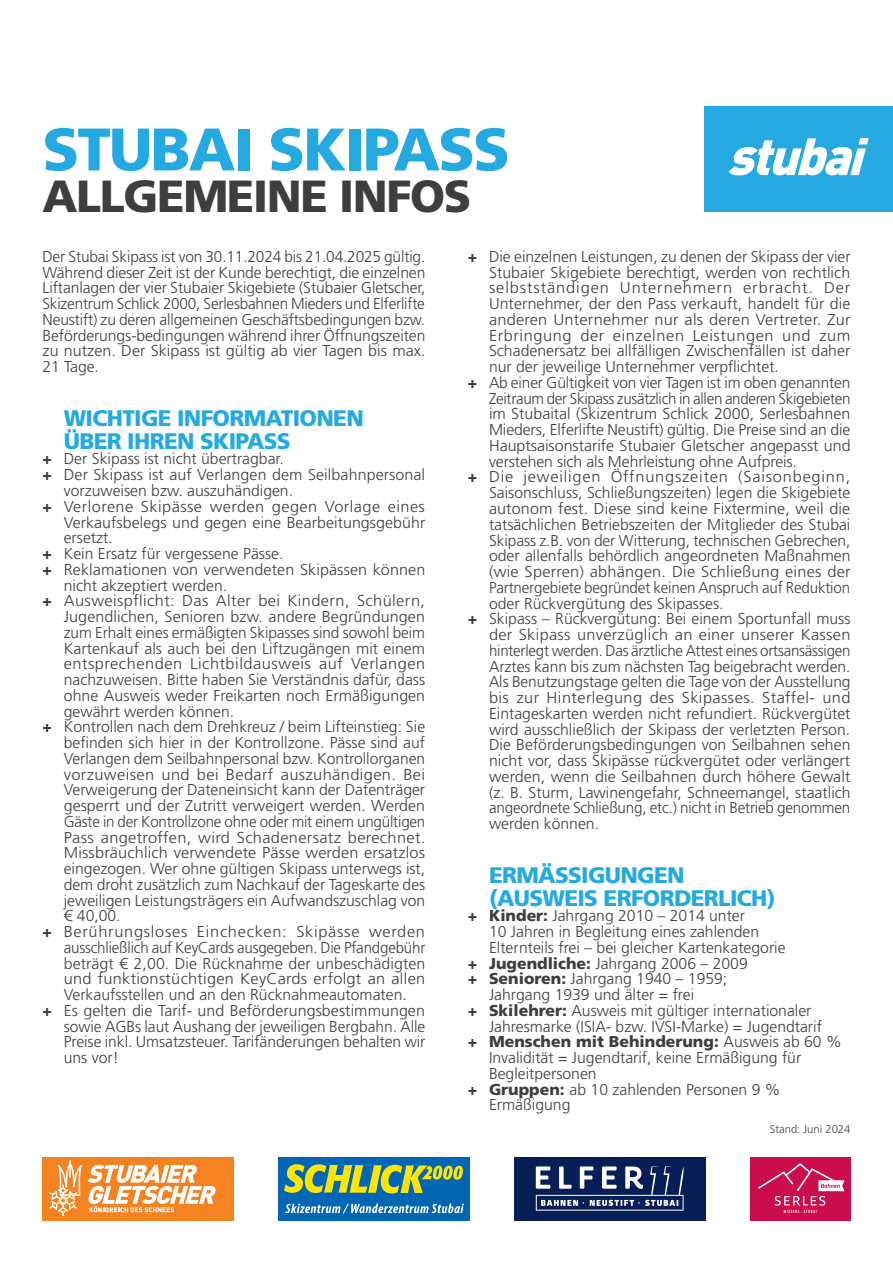
<style>
.page{position:relative;width:893px;height:1263px;background:#fff}
.page>*{position:absolute;margin:0;border:0;box-sizing:border-box;transform-origin:0 0}
.t1{font:900 60px "Frutiger LT Std";letter-spacing:-.03em;color:#24aae1}
.t2{font:900 45px "Frutiger LT Std";letter-spacing:-.03em;color:#3e3e3f}
.t3{font:900 22.5px "Frutiger LT Std";letter-spacing:-.03em;color:#24aae1}
.aufzählung{font:300 15.75px/15.8px "Frutiger LT Std";color:#3e3e3f}
.aufzählung-2{font:300 15.75px/15.8px "Frutiger LT Std";color:#3e3e3f;text-align:justify;scale:1.04 1}
.t4{font:300 11.25px "Frutiger LT Std";color:#3e3e3f}
.s1{font-weight:900}
</style>
<div class="page">
<div style="left:705px;top:106px;width:188px;height:106px;background:#24aae1"></div>
<svg style="left:729px;top:138px;width:140px;height:37px"></svg>
<div style="left:43px;top:1157px;width:191px;height:63px;background:#f58220"></div>
<svg style="left:49px;top:1160px;width:167px;height:56px"></svg>
<div style="left:278px;top:1157px;width:192px;height:63px;background:#0166b3"></div>
<svg style="left:284px;top:1164px;width:179px;height:29px"></svg>
<svg style="left:285px;top:1203px;width:179px;height:10px"></svg>
<div style="left:750px;top:1157px;width:100px;height:63px;background:#cc0d4d"></div>
<svg style="left:758px;top:1163px;width:86px;height:50px"></svg>
<div style="left:514px;top:1157px;width:191px;height:63px;background:#071f56"></div>
<svg style="left:536px;top:1166px;width:148px;height:45px"></svg>
<p class="t1" style="left:43px;top:113px;width:469px">STUBAI SKIPASS</p>
<p class="t2" style="left:43px;top:170px;width:430px">ALLGEMEINE INFOS</p>
<p class="aufzählung" style="left:43px;top:249px;width:384px;text-align:justify">Der Stubai Skipass ist von 30.11.2024 bis 21.04.2025 gültig.<br>Während dieser Zeit ist der Kunde berechtigt, die einzelnen Liftanlagen der vier Stubaier Skigebiete (Stubaier Gletscher, Skizentrum Schlick 2000, Serlesbahnen Mieders und Elferlifte Neustift) zu deren allgemeinen Geschäftsbedingungen bzw.<br>Beförderungs-bedingungen während ihrer Öffnungszeiten zu nutzen. Der Skipass ist gültig ab vier Tagen bis max.<br>21 Tage.</p>
<p class="t3" style="left:64px;top:405px;width:302px">WICHTIGE INFORMATIONEN</p>
<p class="t3" style="left:64px;top:427px;width:228px">ÜBER IHREN SKIPASS</p>
<p class="aufzählung" style="left:43px;top:451px;width:243px"><span class="s1">+</span> Der Skipass ist nicht übertragbar.</p>
<p class="aufzählung" style="left:64px;top:467px;width:363px;text-indent:-21px"><span class="s1">+</span> Der Skipass ist auf Verlangen dem Seilbahnpersonal vorzuweisen bzw. auszuhändigen.</p>
<p class="aufzählung-2" style="left:64px;top:499px;width:349px;text-indent:-21px"><span class="s1">+</span> Verlorene Skipässe werden gegen Vorlage eines Verkaufsbelegs und gegen eine Bearbeitungsgebühr ersetzt.</p>
<p class="aufzählung" style="left:43px;top:546px;width:242px"><span class="s1">+</span> Kein Ersatz für vergessene Pässe.</p>
<p class="aufzählung" style="left:64px;top:562px;width:363px;text-indent:-21px"><span class="s1">+</span> Reklamationen von verwendeten Skipässen können nicht akzeptiert werden.</p>
<p class="aufzählung-2" style="left:64px;top:593px;width:349px;text-indent:-21px"><span class="s1">+</span> Ausweispflicht: Das Alter bei Kindern, Schülern, Jugendlichen, Senioren bzw. andere Begründungen zum Erhalt eines ermäßigten Skipasses sind sowohl beim Kartenkauf als auch bei den Liftzugängen mit einem entsprechenden Lichtbildausweis auf Verlangen nachzuweisen. Bitte haben Sie Verständnis dafür, dass ohne Ausweis weder Freikarten noch Ermäßigungen gewährt werden können.</p>
<p class="aufzählung" style="left:64px;top:719px;width:363px;text-align:justify;text-indent:-21px"><span class="s1">+</span> Kontrollen nach dem Drehkreuz / beim Lifteinstieg: Sie befinden sich hier in der Kontrollzone. Pässe sind auf Verlangen dem Seilbahnpersonal bzw. Kontrollorganen vorzuweisen und bei Bedarf auszuhändigen. Bei Verweigerung der Dateneinsicht kann der Datenträger gesperrt und der Zutritt verweigert werden. Werden Gäste in der Kontrollzone ohne oder mit einem ungültigen Pass angetroffen, wird Schadenersatz berechnet.<br>Missbräuchlich verwendete Pässe werden ersatzlos eingezogen. Wer ohne gültigen Skipass unterwegs ist, dem droht zusätzlich zum Nachkauf der Tageskarte des jeweiligen Leistungsträgers ein Aufwandszuschlag von € 40,00.</p>
<p class="aufzählung-2" style="left:64px;top:924px;width:349px;text-indent:-21px"><span class="s1">+</span> Berührungsloses Einchecken: Skipässe werden ausschließlich auf KeyCards ausgegeben. Die Pfandgebühr beträgt € 2,00. Die Rücknahme der unbeschädigten und funktionstüchtigen KeyCards erfolgt an allen Verkaufsstellen und an den Rücknahmeautomaten.</p>
<p class="aufzählung" style="left:64px;top:1003px;width:363px;text-align:justify;text-indent:-21px"><span class="s1">+</span> Es gelten die Tarif- und Beförderungsbestimmungen sowie AGBs laut Aushang der jeweiligen Bergbahn. Alle Preise inkl. Umsatzsteuer. Tarifänderungen behalten wir uns vor!</p>
<p class="aufzählung" style="left:489px;top:249px;width:363px;text-align:justify;text-indent:-21px"><span class="s1">+</span> Die einzelnen Leistungen, zu denen der Skipass der vier Stubaier Skigebiete berechtigt, werden von rechtlich selbstständigen Unternehmern erbracht. Der Unternehmer, der den Pass verkauft, handelt für die anderen Unternehmer nur als deren Vertreter. Zur Erbringung der einzelnen Leistungen und zum Schadenersatz bei allfälligen Zwischenfällen ist daher nur der jeweilige Unternehmer verpflichtet.</p>
<p class="aufzählung" style="left:489px;top:375px;width:363px;text-align:justify;text-indent:-21px"><span class="s1">+</span> Ab einer Gültigkeit von vier Tagen ist im oben genannten Zeitraum der Skipass zusätzlich in allen anderen Skigebieten im Stubaital (Skizentrum Schlick 2000, Serlesbahnen Mieders, Elferlifte Neustift) gültig. Die Preise sind an die Hauptsaisonstarife Stubaier Gletscher angepasst und verstehen sich als Mehrleistung ohne Aufpreis.</p>
<p class="aufzählung-2" style="left:489px;top:469px;width:349px;text-indent:-21px"><span class="s1">+</span> Die jeweiligen Öffnungszeiten (Saisonbeginn, Saisonschluss, Schließungszeiten) legen die Skigebiete autonom fest. Diese sind keine Fixtermine, weil die tatsächlichen Betriebszeiten der Mitglieder des Stubai Skipass z.B. von der Witterung, technischen Gebrechen, oder allenfalls behördlich angeordneten Maßnahmen (wie Sperren) abhängen. Die Schließung eines der Partnergebiete begründet keinen Anspruch auf Reduktion oder Rückvergütung des Skipasses.</p>
<p class="aufzählung" style="left:489px;top:611px;width:363px;text-align:justify;text-indent:-21px"><span class="s1">+</span> Skipass – Rückvergütung: Bei einem Sportunfall muss der Skipass unverzüglich an einer unserer Kassen hinterlegt werden. Das ärztliche Attest eines ortsansässigen Arztes kann bis zum nächsten Tag beigebracht werden.<br>Als Benutzungstage gelten die Tage von der Ausstellung bis zur Hinterlegung des Skipasses. Staffel- und Eintageskarten werden nicht refundiert. Rückvergütet wird ausschließlich der Skipass der verletzten Person.<br>Die Beförderungsbedingungen von Seilbahnen sehen nicht vor, dass Skipässe rückvergütet oder verlängert werden, wenn die Seilbahnen durch höhere Gewalt (z. B. Sturm, Lawinengefahr, Schneemangel, staatlich angeordnete Schließung, etc.) nicht in Betrieb genommen werden können.</p>
<p class="t3" style="left:489px;top:861px;width:197px">ERMÄSSIGUNGEN</p>
<p class="t3" style="left:489px;top:884px;width:288px">(AUSWEIS ERFORDERLICH)</p>
<p class="aufzählung" style="left:489px;top:908px;width:298px;text-indent:-21px"><span class="s1">+ Kinder:</span> Jahrgang 2010 – 2014 unter<br>10 Jahren in Begleitung eines zahlenden<br>Elternteils frei – bei gleicher Kartenkategorie</p>
<p class="aufzählung" style="left:468px;top:955px;width:281px"><span class="s1">+ Jugendliche:</span> Jahrgang 2006 – 2009</p>
<p class="aufzählung" style="left:489px;top:971px;width:240px;text-indent:-21px"><span class="s1">+ Senioren:</span> Jahrgang 1940 – 1959;<br>Jahrgang 1939 und älter = frei</p>
<p class="aufzählung" style="left:489px;top:1003px;width:334px;text-indent:-21px"><span class="s1">+ Skilehrer:</span> Ausweis mit gültiger internationaler<br>Jahresmarke (ISIA- bzw. IVSI-Marke) = Jugendtarif</p>
<p class="aufzählung" style="left:489px;top:1034px;width:354px;text-indent:-21px"><span class="s1">+ Menschen mit Behinderung:</span> Ausweis ab 60 %<br>Invalidität = Jugendtarif, keine Ermäßigung für<br>Begleitpersonen</p>
<p class="aufzählung" style="left:489px;top:1081px;width:293px;text-indent:-21px"><span class="s1">+ Gruppen:</span> ab 10 zahlenden Personen 9 %<br>Ermäßigung</p>
<p class="t4" style="left:770px;top:1122px;width:82px">Stand: Juni 2024</p>
</div>
